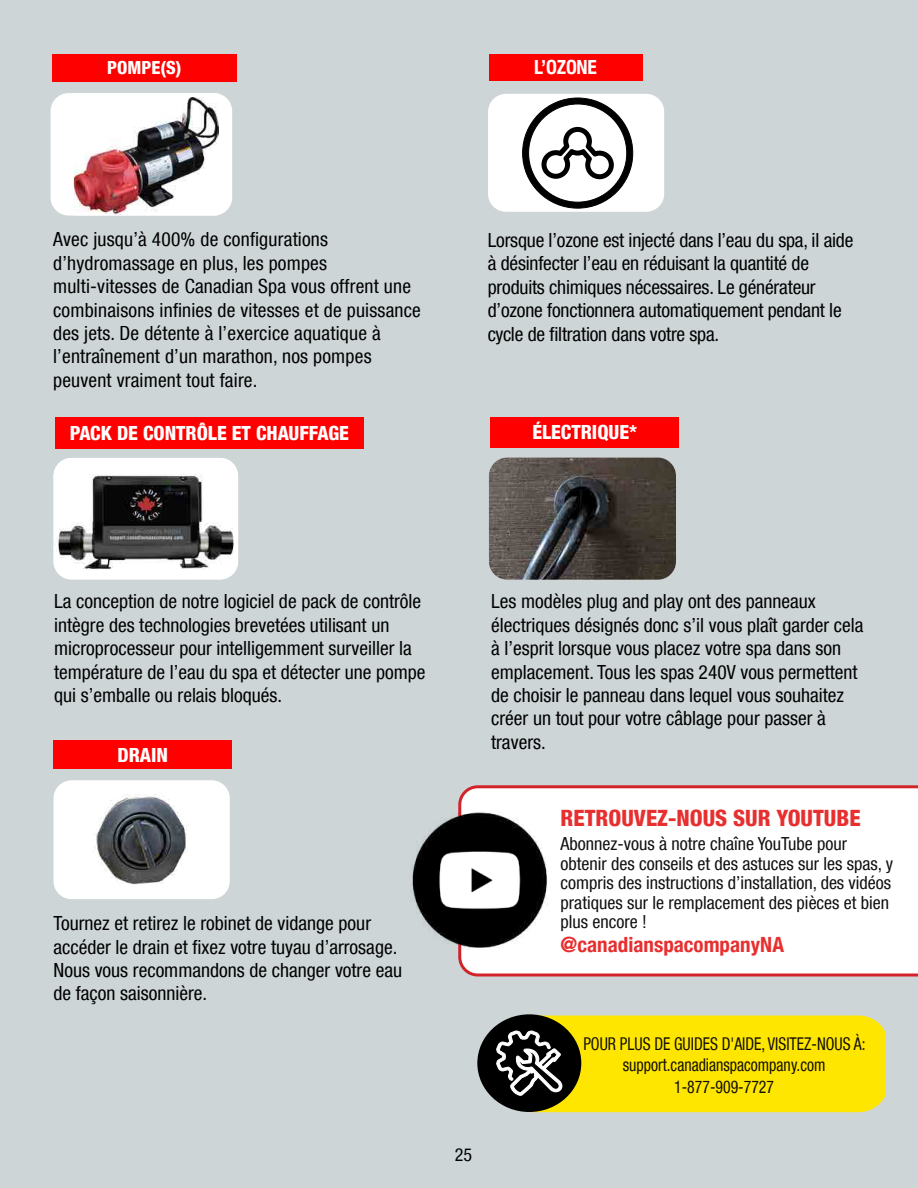
<style>
.page{position:relative;width:918px;height:1188px;background:#cdd5d7}
.page>*{position:absolute;margin:0;border:0;box-sizing:border-box;transform-origin:0 0}
.t1{font:800 condensed 22.5px "Helvetica Neue LT Com";color:#e82f30}
.t2{font:700 condensed 21px "Helvetica Neue LT Com";color:#e82f30}
.t3{font:condensed 19.5px/23.4px "Helvetica Neue LT Com";color:#000}
.t4{font:800 condensed 19.5px "Helvetica Neue LT Com";color:#fff}
.t5{font:700 condensed 19.5px "Helvetica Neue LT Com";letter-spacing:-.01em;color:#fff}
.t6{font:condensed 18px/19.5px "Helvetica Neue LT Com";color:#101010}
.t7{font:800 condensed 18px "Helvetica Neue LT Com";color:#fff}
.t8{font:condensed 18px "Helvetica Neue LT Com";color:#000}
.t9{font:condensed 17.55px/21.1px "Helvetica Neue LT Com";color:#110f01;text-align:center;scale:.9 1}
</style>
<div class="page">
<div style="left:54px;top:741px;width:178px;height:28px;background:#f00"></div>
<div style="left:490px;top:417px;width:189px;height:30px;background:#f00"></div>
<div style="left:489px;top:54px;width:153px;height:26px;background:#f00"></div>
<img style="left:489px;top:458px;width:187px;height:122px">
<div style="left:52px;top:54px;width:185px;height:27px;background:#f00"></div>
<div style="left:55px;top:417px;width:309px;height:32px;background:#f00"></div>
<img style="left:54px;top:458px;width:184px;height:121px">
<div style="left:54px;top:780px;width:176px;height:119px;background:#fff;border-radius:18px"></div>
<img style="left:93px;top:794px;width:95px;height:91px">
<div style="left:488px;top:94px;width:176px;height:118px;background:#fff;border-radius:18px"></div>
<svg style="left:522px;top:97px;width:111px;height:112px"></svg>
<div style="left:51px;top:93px;width:181px;height:123px;background:#fff;border-radius:18px"></div>
<img style="left:74px;top:93px;width:145px;height:123px">
<div style="left:458px;top:785px;width:460px;height:192px;background:#fff"></div>
<img style="left:412px;top:812px;width:137px;height:138px">
<div style="left:477px;top:1014px;width:104px;height:98px;background:#000;border-radius:50%"></div>
<svg style="left:495px;top:1016px;width:391px;height:96px"></svg>
<p class="t7" style="left:107px;top:57px;width:76px">POMPE(S)</p>
<p class="t5" style="left:534px;top:56px;width:64px">L’OZONE</p>
<p class="t3" style="left:53px;top:228px;width:369px">Avec jusqu’à 400% de configurations d’hydromassage en plus, les pompes multi-vitesses de Canadian Spa vous offrent une combinaisons infinies de vitesses et de puissance des jets. De détente à l’exercice aquatique à l’entraînement d’un marathon, nos pompes peuvent vraiment tout faire.</p>
<p class="t4" style="left:70px;top:421px;width:281px">PACK DE CONTRÔLE ET CHAUFFAGE</p>
<p class="t3" style="left:488px;top:228px;width:367px">Lorsque l’ozone est injecté dans l’eau du spa, il aide à désinfecter l’eau en réduisant la quantité de produits chimiques nécessaires. Le générateur d’ozone fonctionnera automatiquement pendant le cycle de filtration dans votre spa.</p>
<p class="t4" style="left:532px;top:420px;width:106px">ÉLECTRIQUE*</p>
<p class="t3" style="left:54px;top:590px;width:373px">La conception de notre logiciel de pack de contrôle intègre des technologies brevetées utilisant un microprocesseur pour intelligemment surveiller la température de l’eau du spa et détecter une pompe qui s’emballe ou relais bloqués.</p>
<p class="t4" style="left:118px;top:744px;width:52px">DRAIN</p>
<p class="t3" style="left:54px;top:911px;width:350px">Tournez et retirez le robinet de vidange pour accéder le drain et fixez votre tuyau d’arrosage.<br>Nous vous recommandons de changer votre eau de façon saisonnière.</p>
<p class="t3" style="left:491px;top:590px;width:374px">Les modèles plug and play ont des panneaux électriques désignés donc s’il vous plaît garder cela à l’esprit lorsque vous placez votre spa dans son emplacement. Tous les spas 240V vous permettent de choisir le panneau dans lequel vous souhaitez créer un tout pour votre câblage pour passer à travers.</p>
<p class="t1" style="left:561px;top:804px;width:301px">RETROUVEZ-NOUS SUR YOUTUBE</p>
<p class="t6" style="left:561px;top:834px;width:334px">Abonnez-vous à notre chaîne YouTube pour obtenir des conseils et des astuces sur les spas, y compris des instructions d’installation, des vidéos pratiques sur le remplacement des pièces et bien plus encore !</p>
<p class="t2" style="left:561px;top:932px;width:225px">@canadianspacompanyNA</p>
<p class="t8" style="left:450px;top:1142px;width:19px">25</p>
<p class="t8" style="left:455px;top:1144px;width:19px">25</p>
<p class="t9" style="left:583px;top:1033px;width:315px">POUR PLUS DE GUIDES D'AIDE, VISITEZ-NOUS À: support.canadianspacompany.com<br>1-877-909-7727</p>
</div>
